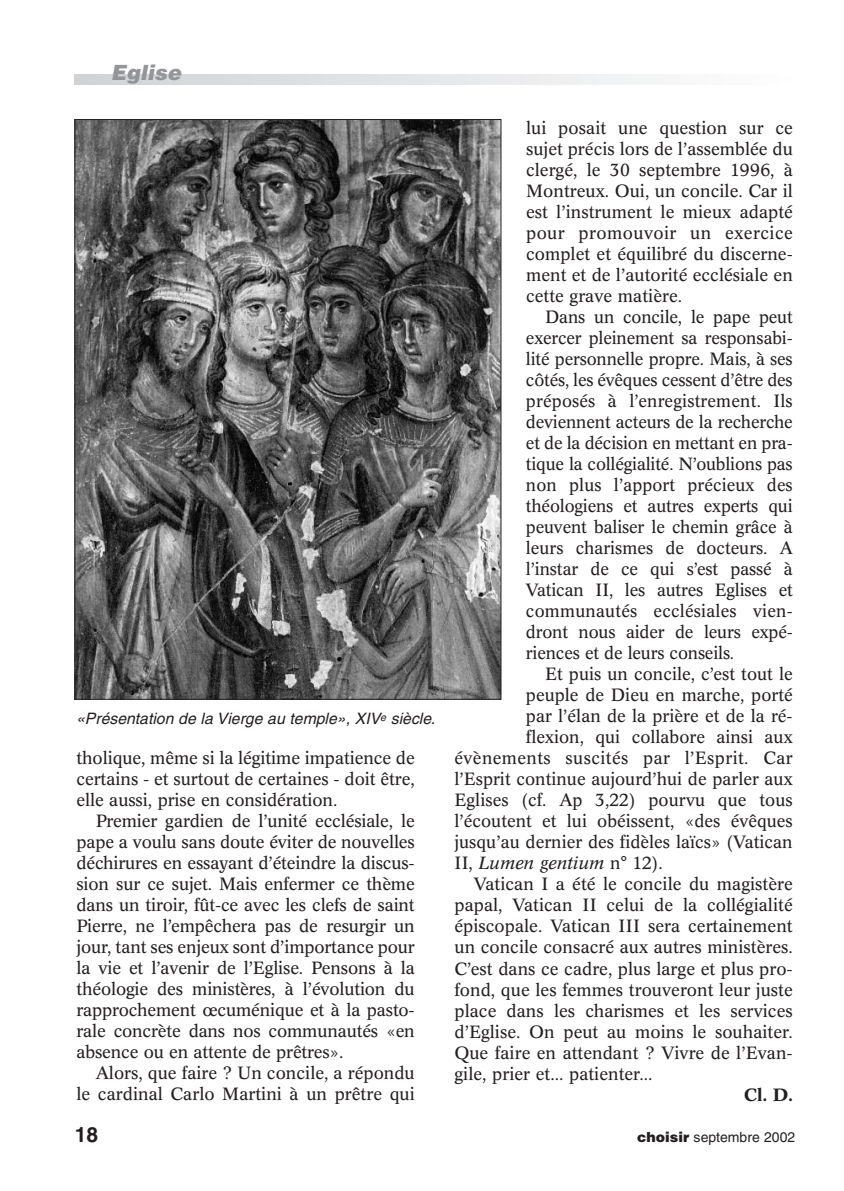
<style>
.page{position:relative;width:844px;height:1191px;background:#fff}
.page>*{position:absolute;margin:0;border:0;box-sizing:border-box;transform-origin:0 0}
.t1{font:italic 900 21px "Helvetica";color:#939598}
.t2{font:700 21px "Helvetica";color:#231f20}
.t3{font:17.5px/21px "Concorde BE";color:#231f20;text-align:justify}
.t4{font:17.5px "Concorde BE";letter-spacing:.02em;color:#231f20}
.t5{font:italic 17.5px "Concorde BE";color:#231f20}
.t6{font:500 17.5px "Concorde BE";color:#231f20}
.t7{font:italic 15.75px "Helvetica";color:#231f20}
.t8{font:14px "Helvetica";color:#231f20}
.s1{font-style:normal}
.s2{font-weight:900}
</style>
<div class="page">
<svg style="left:75px;top:74px;width:577px;height:10px"></svg>
<img style="left:76px;top:121px;width:423px;height:576px">
<p class="t1" style="left:111px;top:60px;width:71px">Eglise</p>
<p class="t7" style="left:76px;top:712px;width:360px">«Présentation de la Vierge au temple», XIV<sup>e</sup> siècle.</p>
<p class="t3" style="left:76px;top:748px;width:340px">tholique, même si la légitime impatience de certains - et surtout de certaines - doit être, elle aussi, prise en considération.</p>
<p class="t3" style="left:76px;top:811px;width:340px;text-indent:19px">Premier gardien de l’unité ecclésiale, le pape a voulu sans doute éviter de nouvelles déchirures en essayant d’éteindre la discus&shy;sion sur ce sujet. Mais enfermer ce thème dans un tiroir, fût-ce avec les clefs de saint Pierre, ne l’empêchera pas de resurgir un jour, tant ses enjeux sont d’importance pour la vie et l’avenir de l’Eglise. Pensons à la théologie des ministères, à l’évolution du rapprochement œcuménique et à la pasto&shy;rale concrète dans nos communautés «en absence ou en attente de prêtres».</p>
<p class="t3" style="left:76px;top:1063px;width:340px;text-align:right">Alors, que faire ? Un concile, a répondu<br>le cardinal Carlo Martini à un prêtre qui</p>
<p class="t3" style="left:526px;top:119px;width:268px">lui posait une question sur ce sujet précis lors de l’assemblée du clergé, le 30 septembre 1996, à Montreux. Oui, un concile. Car il est l’instrument le mieux adapté pour promouvoir un exercice complet et équilibré du discerne&shy;ment et de l’autorité ecclésiale en cette grave matière.</p>
<p class="t3" style="left:526px;top:308px;width:268px;text-indent:19px">Dans un concile, le pape peut exercer pleinement sa responsabi&shy;lité personnelle propre. Mais, à ses côtés, les évêques cessent d’être des préposés à l’enregistrement. Ils deviennent acteurs de la recherche et de la décision en mettant en pra&shy;tique la collégialité. N’oublions pas non plus l’apport précieux des théologiens et autres experts qui peuvent baliser le chemin grâce à leurs charismes de docteurs. A l’instar de ce qui s’est passé à Vatican II, les autres Eglises et communautés ecclésiales vien&shy;dront nous aider de leurs expé&shy;riences et de leurs conseils.</p>
<p class="t3" style="left:545px;top:665px;width:249px">Et puis un concile, c’est tout le</p>
<p class="t3" style="left:526px;top:686px;width:268px">peuple de Dieu en marche, porté</p>
<p class="t3" style="left:526px;top:707px;width:268px">par l’élan de la prière et de la ré-</p>
<p class="t3" style="left:526px;top:728px;width:268px">flexion, qui collabore ainsi aux</p>
<p class="t4" style="left:454px;top:751px;width:340px">évènements suscités par l’Esprit. Car</p>
<p class="t3" style="left:454px;top:770px;width:340px">l’Esprit continue aujourd’hui de parler aux</p>
<p class="t3" style="left:454px;top:791px;width:340px">Eglises (cf. Ap 3,22) pourvu que tous</p>
<p class="t3" style="left:454px;top:812px;width:340px">l’écoutent et lui obéissent, «des évêques</p>
<p class="t3" style="left:454px;top:833px;width:340px">jusqu’au dernier des fidèles laïcs» (Vatican</p>
<p class="t5" style="left:454px;top:856px;width:210px"><span class="s1">II,</span> Lumen gentium <span class="s1">n° 12).</span></p>
<p class="t3" style="left:473px;top:875px;width:320px">Vatican I a été le concile du magistère</p>
<p class="t3" style="left:454px;top:896px;width:340px">papal, Vatican II celui de la collégialité</p>
<p class="t3" style="left:454px;top:917px;width:340px">épiscopale. Vatican III sera certainement</p>
<p class="t3" style="left:454px;top:938px;width:340px">un concile consacré aux autres ministères.</p>
<p class="t3" style="left:454px;top:959px;width:340px">C’est dans ce cadre, plus large et plus pro-</p>
<p class="t3" style="left:454px;top:980px;width:340px">fond, que les femmes trouveront leur juste</p>
<p class="t3" style="left:454px;top:1001px;width:340px">place dans les charismes et les services</p>
<p class="t3" style="left:454px;top:1022px;width:340px">d’Eglise. On peut au moins le souhaiter.</p>
<p class="t3" style="left:454px;top:1043px;width:340px">Que faire en attendant ? Vivre de l’Evan-</p>
<p class="t3" style="left:454px;top:1064px;width:200px">gile, prier et... patienter...</p>
<p class="t6" style="left:743px;top:1087px;width:51px">Cl. D.</p>
<p class="t2" style="left:75px;top:1127px;width:25px">18</p>
<p class="t8" style="left:637px;top:1132px;width:159px"><span class="s2">choisir</span> septembre 2002</p>
</div>
